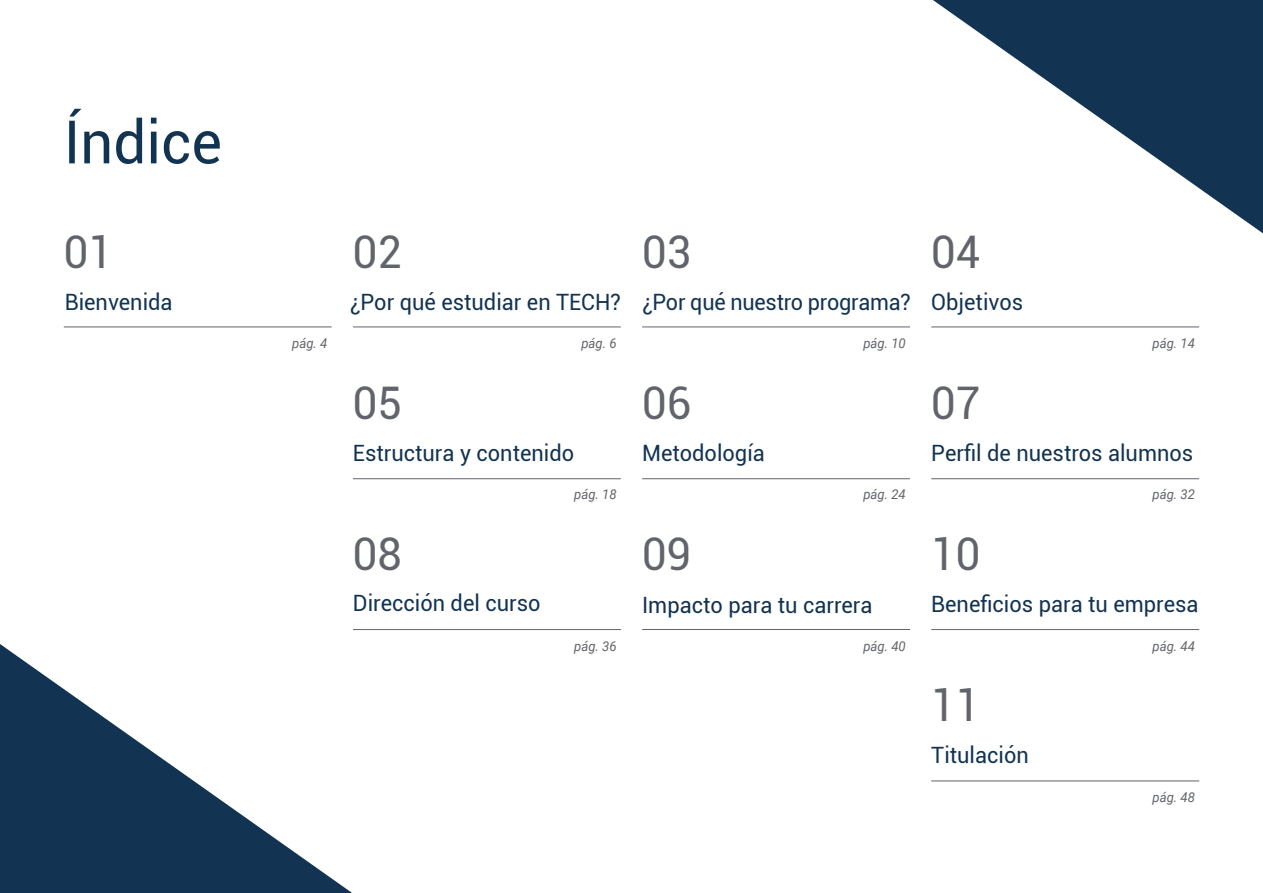
<style>
.page{position:relative;width:1263px;height:893px;background:#fff}
.page>*{position:absolute;margin:0;border:0;box-sizing:border-box;transform-origin:0 0}
.t1{font:60px "Roboto";color:#123352}
.t2{font:45px "Roboto";color:#61646a}
.t3{font:22.5px "Roboto";color:#123352}
.t4{font:22.5px "Roboto";color:#123352;scale:.96 1}
.t5{font:italic 13.5px "Roboto";color:#61646a}
</style>
<div class="page">
<hr style="left:64px;top:327px;width:268px;height:1px;background:#61646a">
<hr style="left:353px;top:478px;width:268px;height:1px;background:#61646a">
<hr style="left:353px;top:629px;width:268px;height:1px;background:#61646a">
<hr style="left:353px;top:327px;width:268px;height:1px;background:#61646a">
<hr style="left:642px;top:478px;width:268px;height:1px;background:#61646a">
<hr style="left:642px;top:629px;width:268px;height:1px;background:#61646a">
<hr style="left:931px;top:629px;width:268px;height:1px;background:#61646a">
<hr style="left:931px;top:780px;width:268px;height:1px;background:#61646a">
<hr style="left:642px;top:327px;width:268px;height:1px;background:#61646a">
<hr style="left:931px;top:478px;width:268px;height:1px;background:#61646a">
<hr style="left:931px;top:327px;width:268px;height:1px;background:#61646a">
<svg style="left:0;top:644px;width:352px;height:249px"></svg>
<svg style="left:933px;top:0;width:330px;height:233px"></svg>
<h1 class="t1" style="left:64px;top:100px;width:160px">Índice</h1>
<h2 class="t2" style="left:64px;top:220px;width:51px">01</h2>
<h2 class="t2" style="left:353px;top:220px;width:51px">02</h2>
<h2 class="t2" style="left:642px;top:220px;width:51px">03</h2>
<h2 class="t2" style="left:931px;top:220px;width:51px">04</h2>
<p class="t4" style="left:642px;top:286px;width:281px">¿Por qué nuestro programa?</p>
<p class="t3" style="left:65px;top:286px;width:109px">Bienvenida</p>
<p class="t3" style="left:931px;top:286px;width:93px">Objetivos</p>
<p class="t3" style="left:350px;top:286px;width:273px">¿Por qué estudiar en TECH?</p>
<p class="t5" style="left:292px;top:334px;width:37px">pág. 4</p>
<h2 class="t2" style="left:353px;top:371px;width:51px">05</h2>
<p class="t5" style="left:581px;top:334px;width:37px">pág. 6</p>
<h2 class="t2" style="left:642px;top:371px;width:51px">06</h2>
<p class="t5" style="left:863px;top:334px;width:44px">pág. 10</p>
<h2 class="t2" style="left:931px;top:371px;width:51px">07</h2>
<p class="t5" style="left:1152px;top:334px;width:44px">pág. 14</p>
<p class="t3" style="left:353px;top:437px;width:223px">Estructura y contenido</p>
<p class="t3" style="left:642px;top:437px;width:124px">Metodología</p>
<p class="t3" style="left:931px;top:437px;width:263px">Perfil de nuestros alumnos</p>
<p class="t5" style="left:574px;top:485px;width:44px">pág. 18</p>
<p class="t5" style="left:863px;top:485px;width:44px">pág. 24</p>
<p class="t5" style="left:1152px;top:484px;width:44px">pág. 32</p>
<h2 class="t2" style="left:353px;top:522px;width:51px">08</h2>
<h2 class="t2" style="left:642px;top:522px;width:51px">09</h2>
<h2 class="t2" style="left:931px;top:522px;width:51px">10</h2>
<p class="t3" style="left:353px;top:587px;width:189px">Dirección del curso</p>
<p class="t3" style="left:931px;top:588px;width:269px">Beneficios para tu empresa</p>
<p class="t3" style="left:642px;top:590px;width:232px">Impacto para tu carrera</p>
<p class="t5" style="left:574px;top:636px;width:44px">pág. 36</p>
<p class="t5" style="left:863px;top:636px;width:44px">pág. 40</p>
<p class="t5" style="left:1152px;top:636px;width:44px">pág. 44</p>
<h2 class="t2" style="left:931px;top:674px;width:51px">11</h2>
<p class="t3" style="left:931px;top:739px;width:99px">Titulación</p>
<p class="t5" style="left:1152px;top:788px;width:44px">pág. 48</p>
</div>
